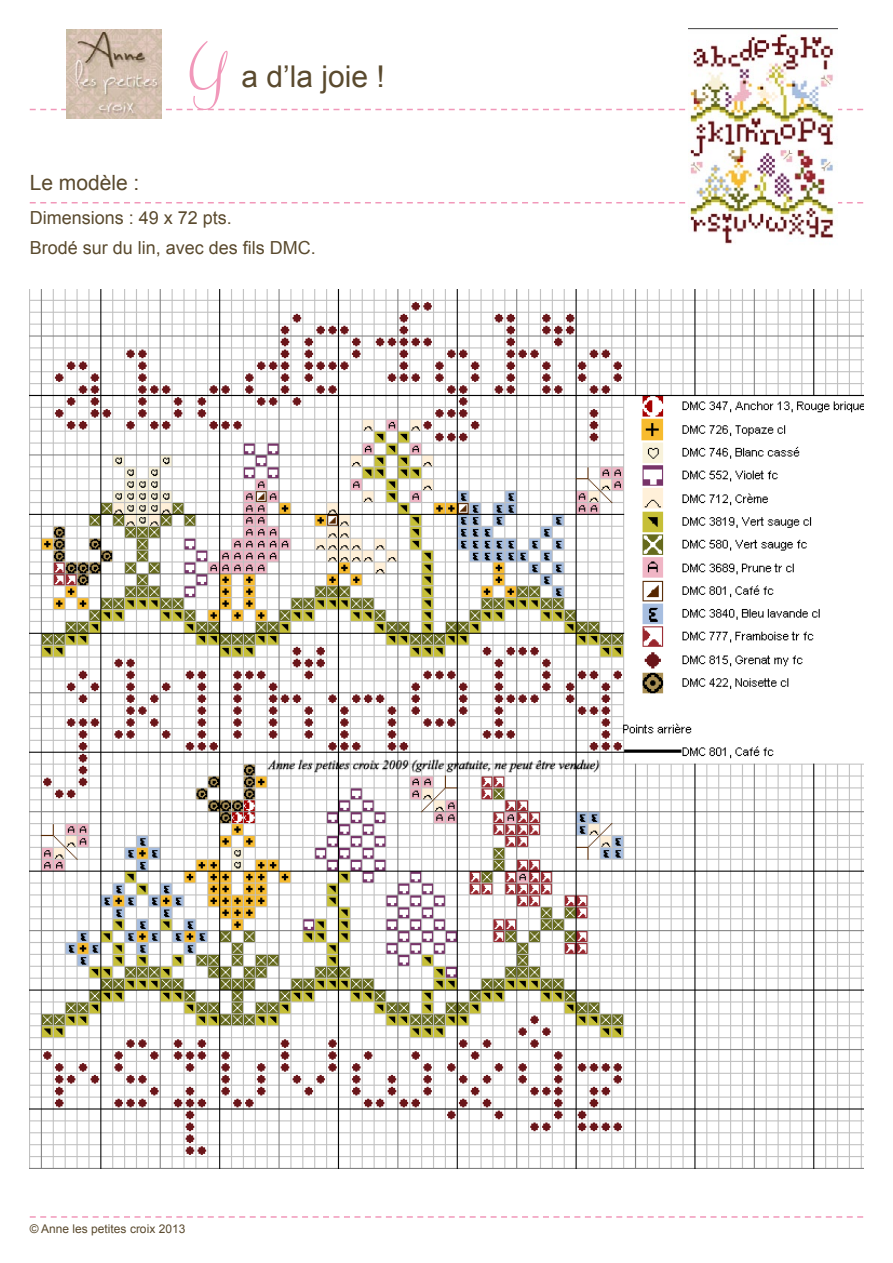
<style>
.page{position:relative;width:893px;height:1263px;background:#fff}
.page>*{position:absolute;margin:0;border:0;box-sizing:border-box;transform-origin:0 0}
.t1{font:30px "Arial";color:#5a4a2e}
.t2{font:21px "Arial";color:#5a4a2e}
.t3{font:18px/30.2px "Arial";color:#5a4a2e}
.t4{font:12px "Arial";color:#5a4a2e}
.s1{font-family:"Clicker Script";font-size:63px;color:#f198ba}
</style>
<div class="page">
<svg style="left:30px;top:202px;width:833px;height:1px"></svg>
<svg style="left:30px;top:109px;width:833px;height:1px"></svg>
<img style="left:67px;top:30px;width:95px;height:89px">
<svg style="left:30px;top:1216px;width:833px;height:2px"></svg>
<img style="left:29px;top:289px;width:835px;height:879px">
<img style="left:688px;top:29px;width:150px;height:215px">
<h1 class="t1" style="left:187px;top:56px;width:199px"><span class="s1">Y</span> a d’la joie !</h1>
<p class="t2" style="left:30px;top:168px;width:111px">Le modèle :</p>
<p class="t3" style="left:30px;top:202px;width:288px">Dimensions : 49 x 72 pts.<br>Brodé sur du lin, avec des fils DMC.</p>
<p class="t4" style="left:30px;top:1220px;width:157px">© Anne les petites croix 2013</p>
</div>
